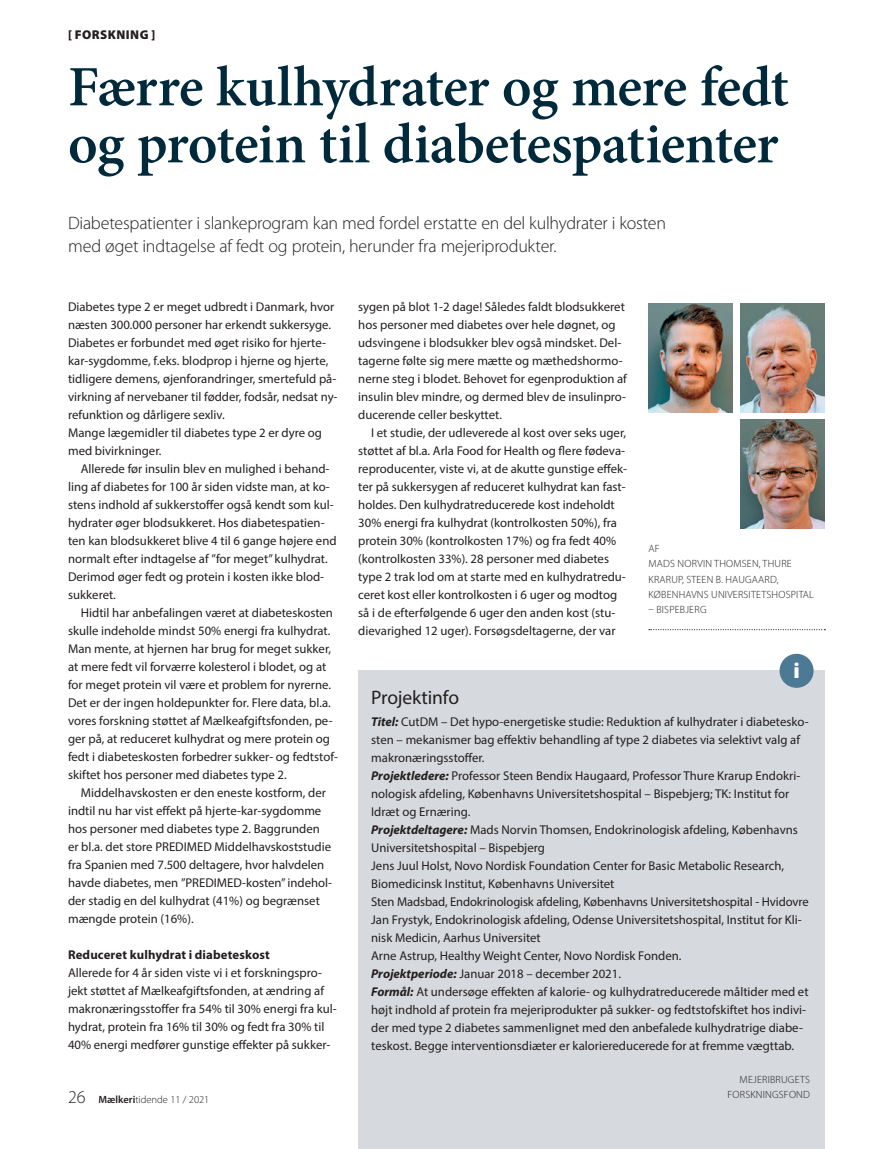
<style>
.page{position:relative;width:893px;height:1149px;background:#fff}
.page>*{position:absolute;margin:0;border:0;box-sizing:border-box;transform-origin:0 0}
.Rubrik{font:600 57px/57px "Minion Pro";letter-spacing:-.015em;color:#002a3b}
.Mellemrubrik{font:900 21.75px "Myriad Pro";color:#fff}
.Mellemrubrik2{font:19.5px "Myriad Pro";letter-spacing:-.01em;color:#231f20}
.Underrubrik{font:300 18px "Myriad Pro";letter-spacing:-.015em;color:#231f20}
.Brødtekst{font:12.75px/18px "Myriad Pro";color:#231f20}
.Brødtekst_ind{font:12.75px/18px "Myriad Pro";color:#231f20}
.Mellemrubrik-2{font:700 12.75px "Myriad Pro";letter-spacing:.01em;color:#231f20}
.Mellemrubrik-3{font:900 12.75px "Myriad Pro";letter-spacing:.035em;color:#231f20}
.Forfatter{font:300 10.5px/15px "Myriad Pro";letter-spacing:.02em;color:#231f20}
.Forfatter-2{font:300 10.5px "Myriad Pro";color:#231f20}
.s1{font-size:18px}
.s2{font-weight:600}
.s3{font-weight:700;font-style:italic}
</style>
<div class="page">
<img style="left:740px;top:304px;width:85px;height:109px">
<img style="left:648px;top:304px;width:85px;height:109px">
<img style="left:740px;top:420px;width:85px;height:109px">
<svg style="left:649px;top:629px;width:176px;height:1px"></svg>
<div style="left:358px;top:670px;width:467px;height:478px;background:#d6d9dd"></div>
<div style="left:779px;top:653px;width:35px;height:34px;background:#4c7993;border-radius:50%"></div>
<p class="Mellemrubrik-3" style="left:68px;top:28px;width:89px">[ FORSKNING ]</p>
<p class="Rubrik" style="left:68px;top:58px;width:722px">Færre kulhydrater og mere fedt og protein til diabetespatienter</p>
<p class="Underrubrik" style="left:68px;top:213px;width:599px">Diabetespatienter i slankeprogram kan med fordel erstatte en del kulhydrater i kosten</p>
<p class="Underrubrik" style="left:68px;top:236px;width:490px">med øget indtagelse af fedt og protein, herunder fra mejeriprodukter.</p>
<p class="Brødtekst" style="left:68px;top:297px;width:271px">Diabetes type 2 er meget udbredt i Danmark, hvor næsten 300.000 personer har erkendt sukkersyge.<br>Diabetes er forbundet med øget risiko for hjerte&shy;kar-sygdomme, f.eks. blodprop i hjerne og hjerte, tidligere demens, øjenforandringer, smertefuld på&shy;virkning af nervebaner til fødder, fodsår, nedsat ny&shy;refunktion og dårligere sexliv.</p>
<p class="Brødtekst" style="left:68px;top:423px;width:256px">Mange lægemidler til diabetes type 2 er dyre og med bivirkninger.</p>
<p class="Brødtekst_ind" style="left:68px;top:459px;width:270px;text-indent:13px">Allerede før insulin blev en mulighed i behand&shy;ling af diabetes for 100 år siden vidste man, at ko&shy;stens indhold af sukkerstoffer også kendt som kul&shy;hydrater øger blodsukkeret. Hos diabetespatien&shy;ten kan blodsukkeret blive 4 til 6 gange højere end normalt efter indtagelse af ”for meget” kulhydrat.<br>Derimod øger fedt og protein i kosten ikke blod&shy;sukkeret.</p>
<p class="Brødtekst_ind" style="left:68px;top:603px;width:271px;text-indent:13px">Hidtil har anbefalingen været at diabeteskosten skulle indeholde mindst 50% energi fra kulhydrat.<br>Man mente, at hjernen har brug for meget sukker, at mere fedt vil forværre kolesterol i blodet, og at for meget protein vil være et problem for nyrerne.<br>Det er der ingen holdepunkter for. Flere data, bl.a. vores forskning støttet af Mælkeafgiftsfonden, pe&shy;ger på, at reduceret kulhydrat og mere protein og fedt i diabeteskosten forbedrer sukker- og fedtstof&shy;skiftet hos personer med diabetes type 2.</p>
<p class="Brødtekst_ind" style="left:68px;top:783px;width:265px;text-indent:13px">Middelhavskosten er den eneste kostform, der indtil nu har vist effekt på hjerte-kar-sygdomme hos personer med diabetes type 2. Baggrunden er bl.a. det store PREDIMED Middelhavskoststudie fra Spanien med 7.500 deltagere, hvor halvdelen havde diabetes, men ”PREDIMED-kosten” indehol&shy;der stadig en del kulhydrat (41%) og begrænset mængde protein (16%).</p>
<p class="Mellemrubrik-2" style="left:68px;top:946px;width:203px">Reduceret kulhydrat i diabeteskost</p>
<p class="Brødtekst" style="left:68px;top:963px;width:270px">Allerede for 4 år siden viste vi i et forskningspro&shy;jekt støttet af Mælkeafgiftsfonden, at ændring af makronæringsstoffer fra 54% til 30% energi fra kul&shy;hydrat, protein fra 16% til 30% og fedt fra 30% til 40% energi medfører gunstige effekter på sukker-</p>
<p class="Forfatter-2" style="left:68px;top:1093px;width:143px"><span class="s1">26</span> <span class="s2">Mælkeri</span>tidende 11 / 2021</p>
<p class="Brødtekst" style="left:358px;top:297px;width:270px">sygen på blot 1-2 dage! Således faldt blodsukkeret hos personer med diabetes over hele døgnet, og udsvingene i blodsukker blev også mindsket. Del&shy;tagerne følte sig mere mætte og mæthedshormo&shy;nerne steg i blodet. Behovet for egenproduktion af insulin blev mindre, og dermed blev de insulinpro&shy;ducerende celler beskyttet.</p>
<p class="Brødtekst_ind" style="left:358px;top:423px;width:270px;text-indent:13px">I et studie, der udleverede al kost over seks uger, støttet af bl.a. Arla Food for Health og flere fødeva&shy;reproducenter, viste vi, at de akutte gunstige effek&shy;ter på sukkersygen af reduceret kulhydrat kan fast&shy;holdes. Den kulhydratreducerede kost indeholdt 30% energi fra kulhydrat (kontrolkosten 50%), fra protein 30% (kontrolkosten 17%) og fra fedt 40% (kontrolkosten 33%). 28 personer med diabetes type 2 trak lod om at starte med en kulhydratredu&shy;ceret kost eller kontrolkosten i 6 uger og modtog så i de efterfølgende 6 uger den anden kost (stu&shy;dievarighed 12 uger). Forsøgsdeltagerne, der var</p>
<p class="Forfatter" style="left:649px;top:541px;width:13px">AF</p>
<p class="Forfatter" style="left:649px;top:556px;width:145px">MADS NORVIN THOMSEN, THURE<br>KRARUP, STEEN B. HAUGAARD,</p>
<p class="Forfatter" style="left:649px;top:586px;width:167px">KØBENHAVNS UNIVERSITETSHOSPITAL</p>
<p class="Forfatter" style="left:649px;top:601px;width:59px">– BISPEBJERG</p>
<p class="Mellemrubrik" style="left:793px;top:657px;width:8px">i</p>
<p class="Mellemrubrik2" style="left:371px;top:685px;width:89px">Projektinfo</p>
<p class="Brødtekst" style="left:371px;top:712px;width:439px"><span class="s3">Titel:</span> CutDM – Det hypo-energetiske studie: Reduktion af kulhydrater i diabetesko&shy;sten – mekanismer bag effektiv behandling af type 2 diabetes via selektivt valg af makronæringsstoffer.</p>
<p class="Brødtekst" style="left:371px;top:766px;width:431px"><span class="s3">Projektledere:</span> Professor Steen Bendix Haugaard, Professor Thure Krarup Endokri&shy;nologisk afdeling, Københavns Universitetshospital – Bispebjerg; TK: Institut for<br>Idræt og Ernæring.</p>
<p class="Brødtekst" style="left:371px;top:820px;width:428px"><span class="s3">Projektdeltagere:</span> Mads Norvin Thomsen, Endokrinologisk afdeling, Københavns<br>Universitetshospital – Bispebjerg</p>
<p class="Brødtekst" style="left:371px;top:856px;width:414px">Jens Juul Holst, Novo Nordisk Foundation Center for Basic Metabolic Research,<br>Biomedicinsk Institut, Københavns Universitet</p>
<p class="Brødtekst" style="left:371px;top:892px;width:439px">Sten Madsbad, Endokrinologisk afdeling, Københavns Universitetshospital - Hvidovre</p>
<p class="Brødtekst" style="left:371px;top:910px;width:432px">Jan Frystyk, Endokrinologisk afdeling, Odense Universitetshospital, Institut for Kli&shy;nisk Medicin, Aarhus Universitet</p>
<p class="Brødtekst" style="left:371px;top:946px;width:312px">Arne Astrup, Healthy Weight Center, Novo Nordisk Fonden.</p>
<p class="Brødtekst" style="left:371px;top:964px;width:251px"><span class="s3">Projektperiode:</span> Januar 2018 – december 2021.</p>
<p class="Brødtekst" style="left:371px;top:982px;width:439px"><span class="s3">Formål:</span> At undersøge effekten af kalorie- og kulhydratreducerede måltider med et højt indhold af protein fra mejeriprodukter på sukker- og fedtstofskiftet hos indivi&shy;der med type 2 diabetes sammenlignet med den anbefalede kulhydratrige diabe&shy;teskost. Begge interventionsdiæter er kaloriereducerede for at fremme vægttab.</p>
<p class="Forfatter" style="left:727px;top:1072px;width:84px;text-align:right">MEJERIBRUGETS<br>FORSKNINGSFOND</p>
</div>
